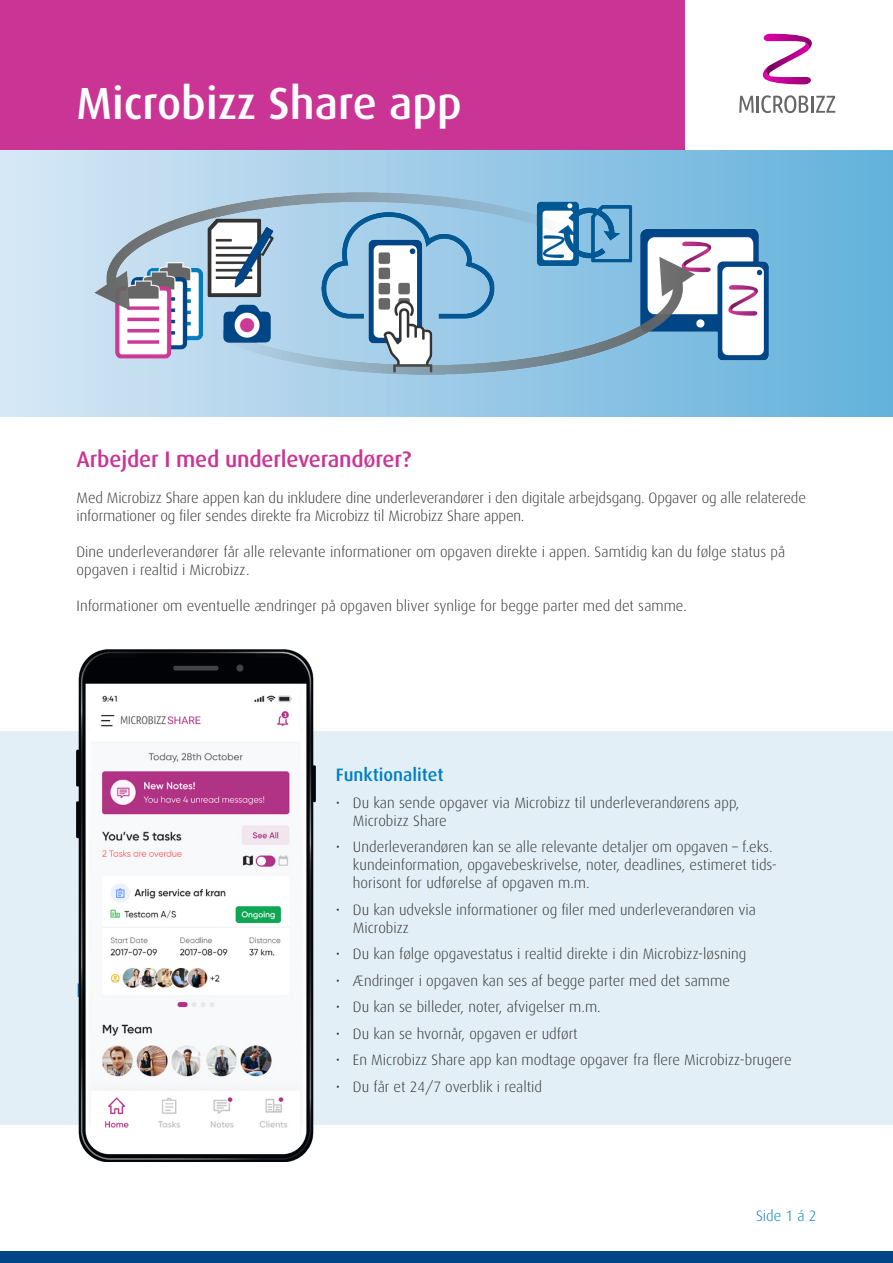
<style>
.page{position:relative;width:893px;height:1263px;background:#fff}
.page>*{position:absolute;margin:0;border:0;box-sizing:border-box;transform-origin:0 0}
.t1{font:500 45px "Dax";color:#fff}
.t2{font:500 22.5px "Dax";letter-spacing:-.01em;color:#ca3595}
.t3{font:500 18px "Dax";color:#007ec2}
.t4{font:300 15px/18px "Dax";color:#323332}
.t5{font:300 15px "Dax";color:#007ec2}
</style>
<div class="page">
<div style="left:0;top:731px;width:893px;height:394px;background:#e3eff7"></div>
<svg style="left:762px;top:34px;width:50px;height:50px"></svg>
<svg style="left:739px;top:96px;width:15px;height:17px"></svg>
<hr style="left:756px;top:96px;width:3px;height:17px;background:#666">
<svg style="left:761px;top:95px;width:74px;height:18px"></svg>
<div style="left:0;top:0;width:685px;height:152px;background:#ca3595"></div>
<div style="left:0;top:1251px;width:893px;height:12px;background:#014588"></div>
<img style="left:77px;top:649px;width:239px;height:513px">
<div style="left:0;top:151px;width:893px;height:266px;background:linear-gradient(to right,#d7e7f5,#63b0db)"></div>
<img style="left:95px;top:193px;width:673px;height:182px">
<h1 class="t1" style="left:77px;top:78px;width:387px">Microbizz Share app</h1>
<h2 class="t2" style="left:77px;top:446px;width:336px">Arbejder I med underleverandører?</h2>
<p class="t4" style="left:77px;top:489px;width:731px">Med Microbizz Share appen kan du inkludere dine underleverandører i den digitale arbejdsgang. Opgaver og alle relaterede informationer og filer sendes direkte fra Microbizz til Microbizz Share appen.</p>
<p class="t4" style="left:77px;top:543px;width:710px">Dine underleverandører får alle relevante informationer om opgaven direkte i appen. Samtidig kan du følge status på opgaven i realtid i Microbizz.</p>
<p class="t4" style="left:77px;top:597px;width:612px">Informationer om eventuelle ændringer på opgaven bliver synlige for begge parter med det samme.</p>
<p class="t3" style="left:336px;top:765px;width:109px">Funktionalitet</p>
<p class="t4" style="left:353px;top:794px;width:388px;text-indent:-17px">• Du kan sende opgaver via Microbizz til underleverandørens app,<br>Microbizz Share</p>
<p class="t4" style="left:353px;top:838px;width:425px;text-indent:-17px">• Underleverandøren kan se alle relevante detaljer om opgaven – f.eks. kundeinformation, opgavebeskrivelse, noter, deadlines, estimeret tids&shy;horisont for udførelse af opgaven m.m.</p>
<p class="t4" style="left:353px;top:901px;width:405px;text-indent:-17px">• Du kan udveksle informationer og filer med underleverandøren via<br>Microbizz</p>
<p class="t4" style="left:336px;top:945px;width:412px">• Du kan følge opgavestatus i realtid direkte i din Microbizz-løsning</p>
<p class="t4" style="left:336px;top:972px;width:395px">• Ændringer i opgaven kan ses af begge parter med det samme</p>
<p class="t4" style="left:336px;top:998px;width:266px">• Du kan se billeder, noter, afvigelser m.m.</p>
<p class="t4" style="left:336px;top:1025px;width:243px">• Du kan se hvornår, opgaven er udført</p>
<p class="t4" style="left:336px;top:1051px;width:457px">• En Microbizz Share app kan modtage opgaver fra flere Microbizz-brugere</p>
<p class="t4" style="left:336px;top:1078px;width:208px">• Du får et 24/7 overblik i realtid</p>
<p class="t5" style="left:756px;top:1207px;width:62px">Side 1 á 2</p>
</div>
